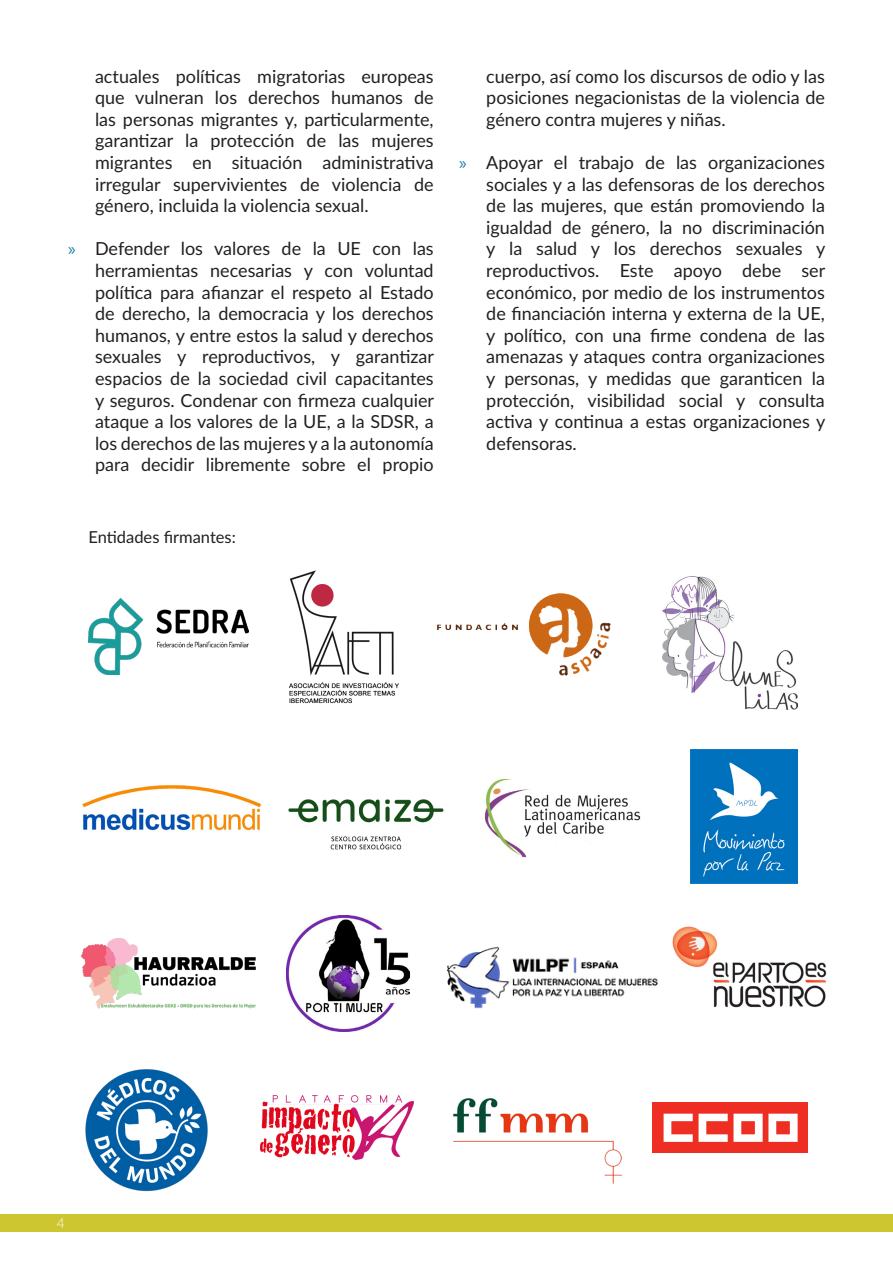
<style>
.page{position:relative;width:893px;height:1263px;background:#fff}
.page>*{position:absolute;margin:0;border:0;box-sizing:border-box;transform-origin:0 0}
.t1{font:18px/21.6px "Lato";color:#231f20;text-align:justify}
.t2{font:16.5px "Lato";color:#231f20}
.t3{font:200 13.5px "Sublima";color:#fff}
.s1{font-family:"Myriad Pro";color:#167ba4}
</style>
<div class="page">
<div style="left:0;top:1214px;width:893px;height:17px;background:#cec631"></div>
<img style="left:88px;top:598px;width:160px;height:77px">
<img style="left:286px;top:915px;width:123px;height:116px">
<img style="left:289px;top:570px;width:110px;height:134px">
<img style="left:85px;top:1069px;width:123px;height:123px">
<img style="left:690px;top:750px;width:107px;height:133px">
<img style="left:484px;top:778px;width:157px;height:80px">
<img style="left:260px;top:1095px;width:153px;height:65px">
<img style="left:454px;top:1099px;width:167px;height:84px">
<img style="left:82px;top:786px;width:180px;height:45px">
<img style="left:288px;top:799px;width:156px;height:51px">
<img style="left:436px;top:593px;width:175px;height:82px">
<img style="left:447px;top:946px;width:211px;height:63px">
<img style="left:81px;top:938px;width:175px;height:71px">
<img style="left:672px;top:926px;width:155px;height:82px">
<div style="left:652px;top:1102px;width:155px;height:51px;background:#ee2e22"></div>
<svg style="left:664px;top:1114px;width:134px;height:28px"></svg>
<img style="left:662px;top:577px;width:135px;height:133px">
<p class="t1" style="left:95px;top:64px;width:340px">actuales políticas migratorias europeas que vulneran los derechos humanos de las personas migrantes y, particularmente, garantizar la protección de las mujeres migrantes en situación administrativa irregular supervivientes de violencia de género, incluida la violencia sexual.</p>
<p class="t1" style="left:95px;top:237px;width:341px;text-indent:-27px"><span class="s1">»</span> Defender los valores de la UE con las herramientas necesarias y con voluntad política para afianzar el respeto al Estado de derecho, la democracia y los derechos humanos, y entre estos la salud y derechos sexuales y reproductivos, y garantizar espacios de la sociedad civil capacitantes y seguros. Condenar con firmeza cualquier ataque a los valores de la UE, a la SDSR, a los derechos de las mujeres y a la autonomía para decidir libremente sobre el propio</p>
<p class="t2" style="left:88px;top:525px;width:149px">Entidades firmantes:</p>
<p class="t1" style="left:486px;top:64px;width:340px">cuerpo, así como los discursos de odio y las posiciones negacionistas de la violencia de género contra mujeres y niñas.</p>
<p class="t1" style="left:486px;top:151px;width:341px;text-indent:-27px"><span class="s1">»</span> Apoyar el trabajo de las organizaciones sociales y a las defensoras de los derechos de las mujeres, que están promoviendo la igualdad de género, la no discriminación y la salud y los derechos sexuales y reproductivos. Este apoyo debe ser económico, por medio de los instrumentos de financiación interna y externa de la UE, y político, con una firme condena de las amenazas y ataques contra organizaciones y personas, y medidas que garanticen la protección, visibilidad social y consulta activa y continua a estas organizaciones y defensoras.</p>
<p class="t3" style="left:57px;top:1214px;width:9px">4</p>
</div>
